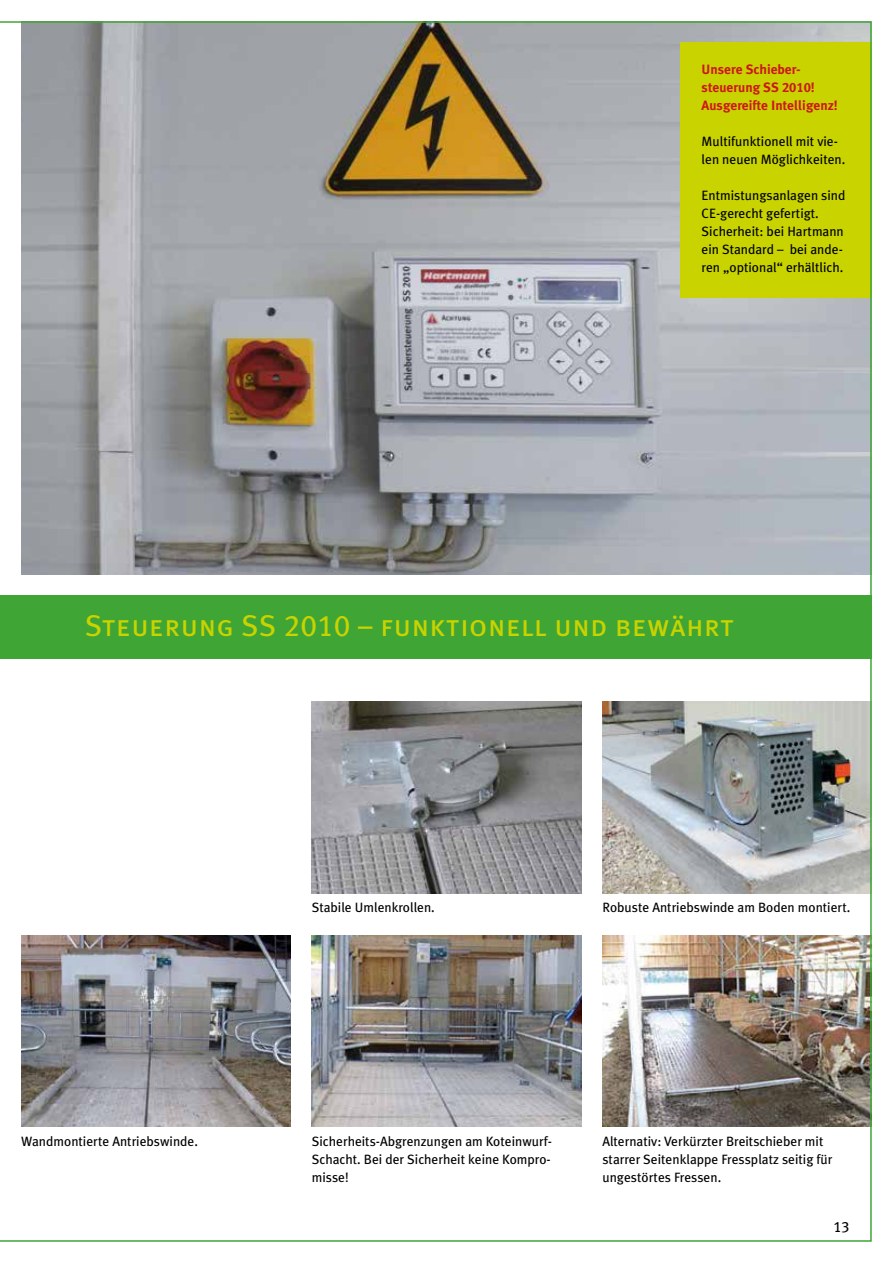
<style>
.page{position:relative;width:893px;height:1263px;background:#fff}
.page>*{position:absolute;margin:0;border:0;box-sizing:border-box;transform-origin:0 0}
.t1{font:30px "Meta Plus Book Caps";letter-spacing:.02em;color:#c8d300}
.t2{font:15px "Meta Plus Book Caps";color:#000}
.t3{font:13.5px/18px "Meta Plus";color:#000}
.t4{font:700 13.5px/18px "Meta Plus";color:#cd171a}
.s1{font-family:"Meta Plus Bold Caps";font-weight:400}
</style>
<div class="page">
<img style="left:0;top:21px;width:872px;height:1221px">
<p class="t4" style="left:702px;top:61px;width:138px">Unsere Schieber&shy;steuerung SS <span class="s1">2010</span>!<br>Ausgereifte Intelligenz!</p>
<p class="t3" style="left:702px;top:132px;width:145px">Multifunktionell mit vie&shy;len neuen Möglichkeiten.</p>
<p class="t3" style="left:702px;top:186px;width:145px">Entmistungsanlagen sind<br>CE-gerecht gefertigt.<br>Sicherheit: bei Hartmann ein Standard – bei ande&shy;ren „optional“ erhältlich.</p>
<h1 class="t1" style="left:85px;top:608px;width:650px">Steuerung SS 2010 – funktionell und bewährt</h1>
<p class="t3" style="left:312px;top:898px;width:124px">Stabile Umlenkrollen.</p>
<p class="t3" style="left:602px;top:898px;width:249px">Robuste Antriebswinde am Boden montiert.</p>
<p class="t3" style="left:21px;top:1132px;width:178px">Wandmontierte Antriebswinde.</p>
<p class="t3" style="left:602px;top:1132px;width:231px">Alternativ: Verkürzter Breitschieber mit starrer Seitenklappe Fressplatz seitig für ungestörtes Fressen.</p>
<p class="t3" style="left:312px;top:1132px;width:242px;text-align:justify">Sicherheits-Abgrenzungen am Koteinwurf-Schacht. Bei der Sicherheit keine Kompro&shy;misse!</p>
<p class="t2" style="left:833px;top:1218px;width:18px">13</p>
</div>
